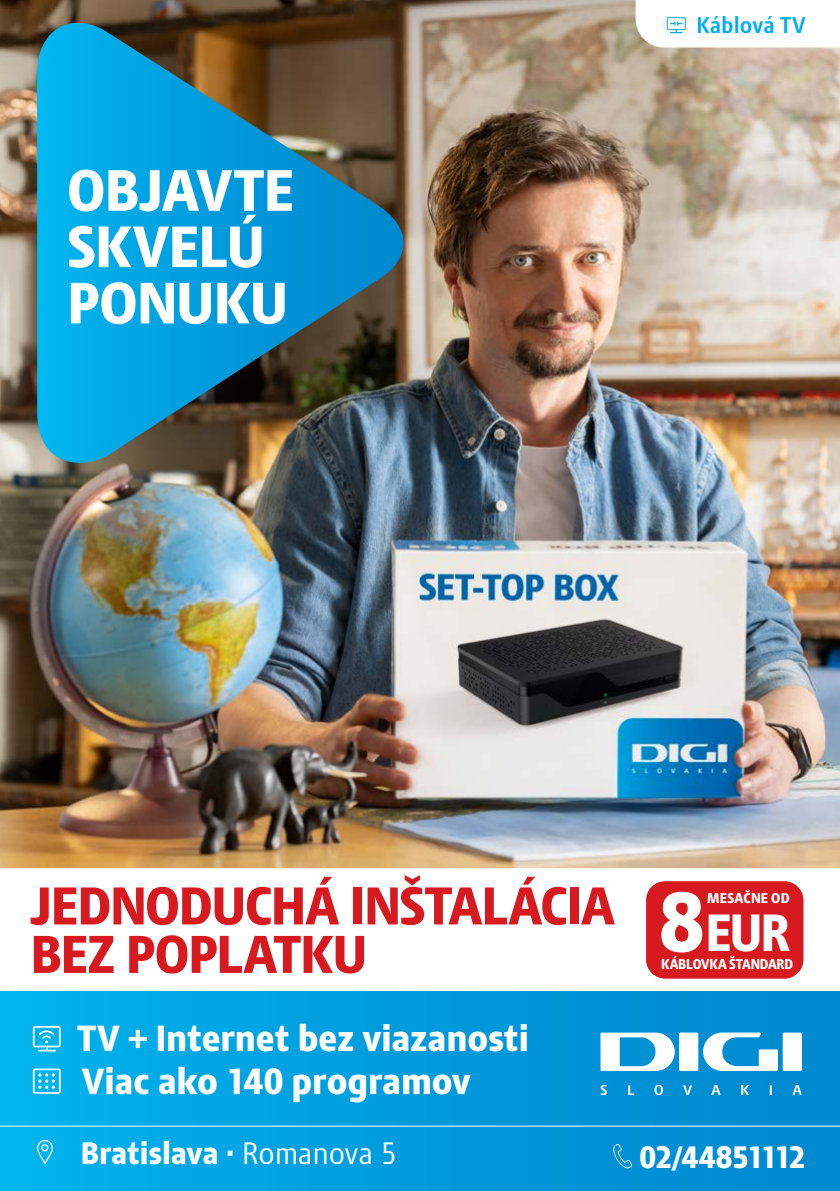
<style>
.page{position:relative;width:840px;height:1191px;background:#fff}
.page>*{position:absolute;margin:0;border:0;box-sizing:border-box;transform-origin:0 0}
.t1{font:800 81.6px "Modena";color:#fff}
.t2{font:800 56.4px/56.4px "Modena";letter-spacing:-.005em;color:#fff}
.t3{font:800 55.8px "Modena";color:#fff;scale:1.21 1}
.t4{font:800 51.4px/48.4px "Modena";letter-spacing:-.015em;color:#d71920}
.t5{font:800 50.6px "Modena";color:#fff;scale:.95 1}
.t6{font:800 35.2px/42.4px "Modena";letter-spacing:-.005em;color:#fff}
.t7{font:800 30px "Modena";letter-spacing:-.005em;color:#fff}
.t8{font:800 30px "Modena";letter-spacing:-.04em;color:#fff}
.t9{font:700 22px "Modena";color:#00aeef}
.t10{font:800 13.6px "Modena";letter-spacing:-.005em;color:#fff}
.t11{font:800 13.6px "Modena";letter-spacing:.02em;color:#fff}
.t12{font:800 12.8px "Modena";letter-spacing:-.005em;color:#fff}
.t13{font:800 12.6px "Modena";letter-spacing:.02em;color:#fff}
.s1{font-size:78.6px}
.s2{font-size:36px}
.s3{font-weight:400}
</style>
<div class="page">
<img style="left:0;top:0;width:839px;height:867px">
<svg style="left:37px;top:12px;width:376px;height:458px;background:#277c98"></svg>
<div style="left:0;top:896px;width:839px;height:295px;background:linear-gradient(to right,#04b3ed,#0589ce)"></div>
<hr style="left:0;top:1125px;width:839px;height:1px;background:#fff">
<svg style="left:635px;top:0;width:204px;height:48px"></svg>
<svg style="left:600px;top:1032px;width:201px;height:63px"></svg>
<div style="left:33px;top:1026px;width:28px;height:21px;border:2px solid #fff"></div>
<svg style="left:38px;top:1030px;width:17px;height:21px"></svg>
<div style="left:33px;top:1068px;width:28px;height:25px;border:2px solid #fff"></div>
<svg style="left:38px;top:1073px;width:17px;height:15px"></svg>
<div style="left:0;top:867px;width:839px;height:123px;background:#fff"></div>
<div style="left:37px;top:1140px;width:16px;height:23px;border:1px solid #fff;border-radius:7px"></div>
<div style="left:41px;top:1144px;width:7px;height:7px;border:1px solid #fff;border-radius:50%"></div>
<svg style="left:613px;top:1144px;width:19px;height:24px"></svg>
<div style="left:646px;top:881px;width:156px;height:97px;background:#d71920;border-radius:18px"></div>
<h2 class="t2" style="left:67px;top:162px;width:228px">OBJAVTE<br>SKVELÚ<br>PONUKU</h2>
<p class="t9" style="left:696px;top:12px;width:111px">Káblová TV</p>
<h3 class="t4" style="left:31px;top:881px;width:585px">JEDNODUCHÁ INŠTALÁCIA<br>BEZ POPLATKU</h3>
<p class="t6" style="left:77px;top:1017px;width:453px">TV + Internet bez viazanosti<br>Viac ako 140 programov</p>
<p class="t13" style="left:709px;top:888px;width:79px">MESAČNE OD</p>
<p class="t11" style="left:706px;top:889px;width:84px">MESAČNE OD</p>
<h3 class="t3" style="left:660px;top:893px;width:107px"><span class="s1">9</span><span class="s2">,</span>60</h3>
<h1 class="t1" style="left:658px;top:871px;width:47px">8</h1>
<p class="t10" style="left:660px;top:955px;width:134px">KÁBLOVKA ŠTANDARD</p>
<h3 class="t5" style="left:705px;top:901px;width:90px">EUR</h3>
<p class="t12" style="left:664px;top:955px;width:126px">KÁBLOVKA ŠTANDARD</p>
<p class="t7" style="left:81px;top:1135px;width:317px">Bratislava · <span class="s3">Romanova 5</span></p>
<p class="t8" style="left:639px;top:1139px;width:168px">02/44851112</p>
</div>
